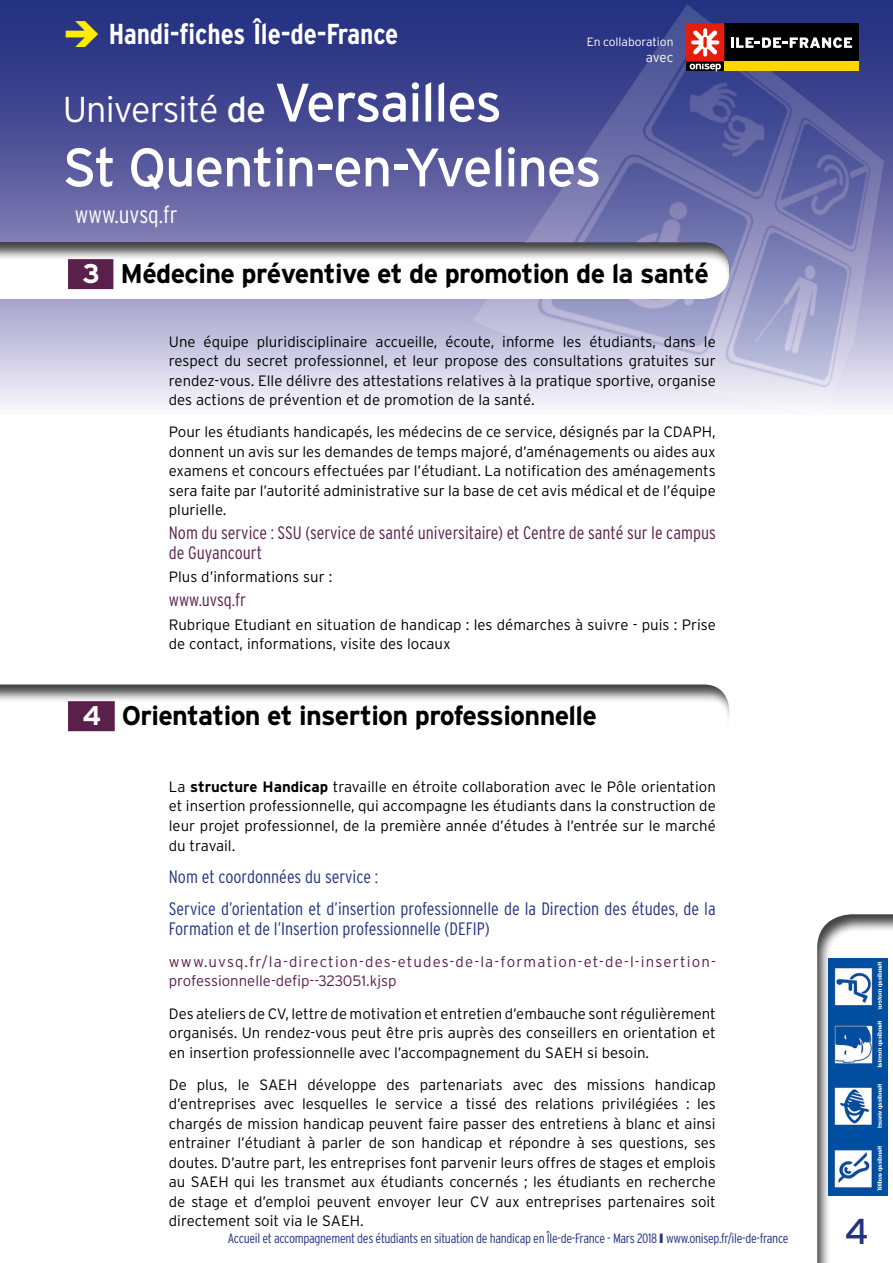
<style>
.page{position:relative;width:893px;height:1263px;background:#fff}
.page>*{position:absolute;margin:0;border:0;box-sizing:border-box;transform-origin:0 0}
.t1{font:54px "Interstate";letter-spacing:-.025em;color:#fff}
.t2{font:300 36px "Interstate";letter-spacing:-.025em;color:#fff}
.t3{font:36px "Interstate";color:#243282}
.t4{font:700 condensed 28.8px "Interstate";letter-spacing:-.005em;color:#fff}
.t5{font:700 27px "Interstate";letter-spacing:-.025em;color:#000}
.t6{font:700 27px "Interstate";color:#000}
.t7{font:300 condensed 24px "Interstate";color:#fff}
.t8{font:300 condensed 18px/32.2px "Interstate";color:#243282}
.t9{font:300 condensed 18px/19.5px "Interstate";color:#5a1f4a}
.t10{font:300 15px/19.5px "Interstate";color:#000;text-align:justify}
.t11{font:300 15px/19.5px "Interstate";letter-spacing:.07em;color:#5a1f4a}
.t12{font:300 condensed 13.5px "Interstate";letter-spacing:-.025em;color:#243282}
.t13{font:300 13.5px "Interstate";color:#fff}
.t14{font:300 12px "Interstate";color:#fff}
.s1{color:#ffed00}
.s2{font-weight:400}
.s3{font-weight:400;font-size:54px}
.s4{color:#fff}
.s5{font-weight:700}
</style>
<div class="page">
<svg style="left:0;top:0;width:466px;height:407px;background:#7174ad"></svg>
<img style="left:466px;top:0;width:427px;height:412px">
<div style="left:817px;top:912px;width:76px;height:351px;background:#000;opacity:.75"></div>
<svg style="left:686px;top:62px;width:38px;height:9px"></svg>
<div style="left:724px;top:23px;width:134px;height:39px;background:#000"></div>
<div style="left:724px;top:62px;width:134px;height:9px;background:#ffd400"></div>
<div style="left:686px;top:23px;width:38px;height:39px;background:#e41e0a"></div>
<svg style="left:691px;top:28px;width:28px;height:29px"></svg>
<svg style="left:690px;top:64px;width:31px;height:7px"></svg>
<svg style="left:731px;top:37px;width:121px;height:11px"></svg>
<img style="left:829px;top:958px;width:58px;height:237px">
<div style="left:0;top:240px;width:730px;height:60px;background:#000;opacity:.75"></div>
<div style="left:68px;top:259px;width:45px;height:30px;background:#5a1f4a"></div>
<div style="left:0;top:682px;width:730px;height:60px;background:#000;opacity:.75"></div>
<div style="left:68px;top:701px;width:47px;height:30px;background:#5a1f4a"></div>
<h3 class="t4" style="left:63px;top:16px;width:337px"><span class="s1">➔</span> Handi-fiches Île-de-France</h3>
<p class="t14" style="left:587px;top:34px;width:88px">En collaboration</p>
<p class="t13" style="left:646px;top:49px;width:29px">avec</p>
<h2 class="t2" style="left:63px;top:87px;width:441px">Université <span class="s2">de</span> <span class="s3">Versailles</span></h2>
<h1 class="t1" style="left:63px;top:134px;width:540px">St Quentin-en-Yvelines</h1>
<h3 class="t7" style="left:75px;top:200px;width:104px">www.uvsq.fr</h3>
<h3 class="t5" style="left:82px;top:257px;width:628px"><span class="s4">3</span> Médecine préventive et de promotion de la santé</h3>
<h3 class="t6" style="left:84px;top:257px;width:198px"><span class="s4">5</span> Vie pratique</h3>
<p class="t10" style="left:169px;top:331px;width:548px">Une équipe pluridisciplinaire accueille, écoute, informe les étudiants, dans le respect du secret professionnel, et leur propose des consultations gratuites sur rendez-vous. Elle délivre des attestations relatives à la pratique sportive, organise des actions de prévention et de promotion de la santé.</p>
<p class="t10" style="left:169px;top:422px;width:548px">Pour les étudiants handicapés, les médecins de ce service, désignés par la CDAPH, donnent un avis sur les demandes de temps majoré, d’aménagements ou aides aux examens et concours effectuées par l’étudiant. La notification des aménagements sera faite par l’autorité administrative sur la base de cet avis médical et de l’équipe plurielle.</p>
<p class="t9" style="left:169px;top:523px;width:548px">Nom du service : SSU (service de santé universitaire) et Centre de santé sur le campus de Guyancourt</p>
<p class="t10" style="left:169px;top:567px;width:165px">Plus d’informations sur :</p>
<p class="t9" style="left:169px;top:590px;width:78px">www.uvsq.fr</p>
<p class="t10" style="left:169px;top:615px;width:548px">Rubrique Etudiant en situation de handicap : les démarches à suivre - puis : Prise de contact, informations, visite des locaux</p>
<h3 class="t5" style="left:82px;top:699px;width:516px"><span class="s4">4</span> Orientation et insertion professionnelle</h3>
<p class="t10" style="left:169px;top:777px;width:548px">La <span class="s5">structure Handicap</span> travaille en étroite collaboration avec le Pôle orientation et insertion professionnelle, qui accompagne les étudiants dans la construction de leur projet professionnel, de la première année d’études à l’entrée sur le marché du travail.</p>
<p class="t8" style="left:169px;top:860px;width:548px">Nom et coordonnées du service :<br>Service d’orientation et d’insertion professionnelle de la Direction des études, de la</p>
<p class="t8" style="left:169px;top:912px;width:322px">Formation et de l’Insertion professionnelle (DEFIP)</p>
<p class="t11" style="left:169px;top:952px;width:549px">www.uvsq.fr/la-direction-des-etudes-de-la-formation-et-de-l-insertion&shy;professionnelle-defip--323051.kjsp</p>
<p class="t10" style="left:169px;top:1003px;width:548px">Des ateliers de CV, lettre de motivation et entretien d’embauche sont régulièrement organisés. Un rendez-vous peut être pris auprès des conseillers en orientation et en insertion professionnelle avec l’accompagnement du SAEH si besoin.</p>
<p class="t10" style="left:169px;top:1075px;width:548px">De plus, le SAEH développe des partenariats avec des missions handicap d’entreprises avec lesquelles le service a tissé des relations privilégiées : les chargés de mission handicap peuvent faire passer des entretiens à blanc et ainsi entrainer l’étudiant à parler de son handicap et répondre à ses questions, ses doutes. D’autre part, les entreprises font parvenir leurs offres de stages et emplois au SAEH qui les transmet aux étudiants concernés ; les étudiants en recherche de stage et d’emploi peuvent envoyer leur CV aux entreprises partenaires soit directement soit via le SAEH.</p>
<p class="t12" style="left:228px;top:1230px;width:562px">Accueil et accompagnement des étudiants en situation de handicap en Île-de-France - Mars 2018 ❙ www.onisep.fr/ile-de-france</p>
<h2 class="t3" style="left:845px;top:1209px;width:26px">4</h2>
</div>
